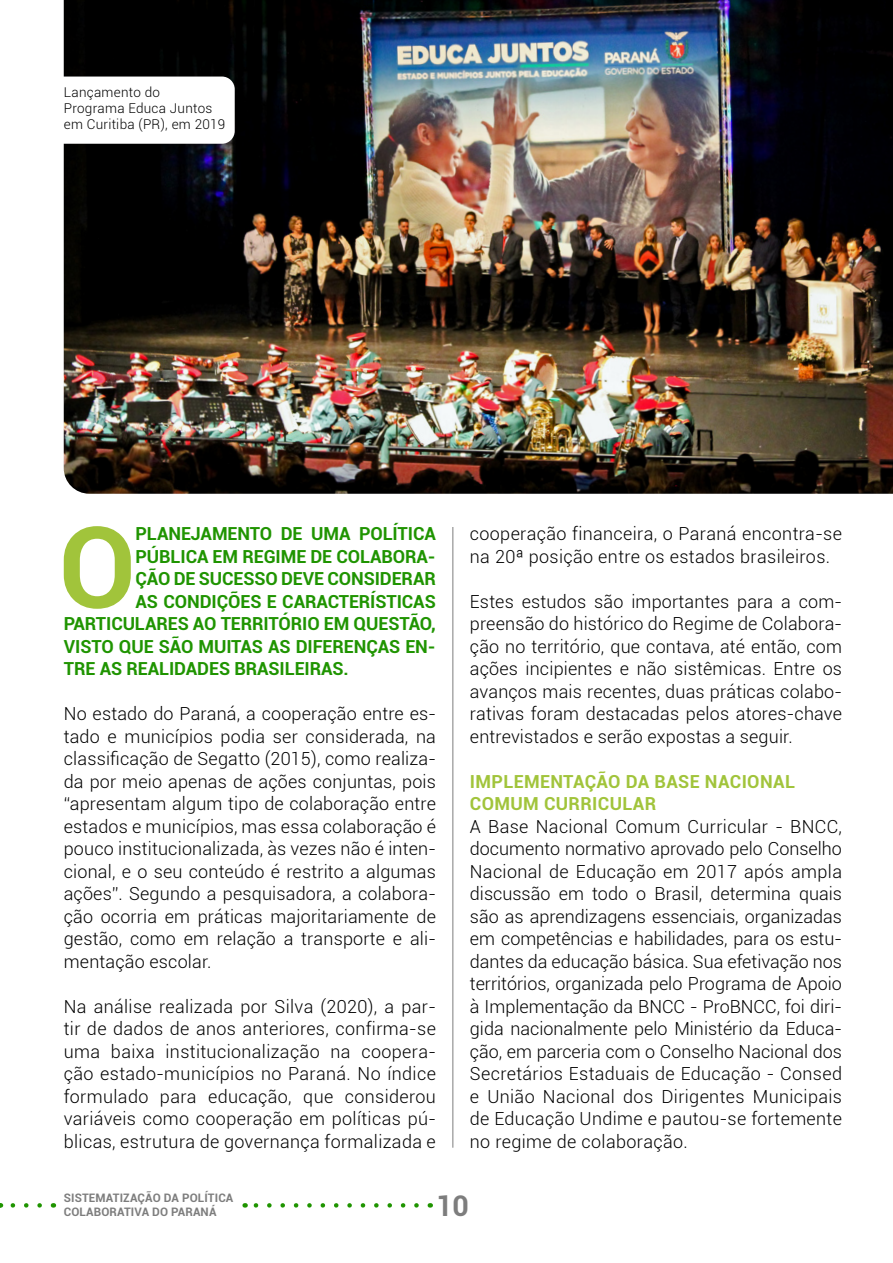
<style>
.page{position:relative;width:893px;height:1263px;background:#fff}
.page>*{position:absolute;margin:0;border:0;box-sizing:border-box;transform-origin:0 0}
.t1{font:700 112.95px "Roboto";color:#a1c43b}
.t2{font:700 28.5px "Roboto";color:#7d7d7d}
.t3{font:300 18px/22.5px "Roboto";letter-spacing:.02em;color:#000;text-align:justify}
.t4{font:700 18px "Roboto";letter-spacing:-.005em;color:#1f9400}
.t5{font:700 18px/22.5px "Roboto";letter-spacing:.02em;color:#a1c43b}
.t6{font:300 13.5px/16.2px "Roboto";letter-spacing:.02em;color:#000}
.t7{font:700 11.7px/14.1px "Roboto";letter-spacing:.01em;color:#7d7d7d}
</style>
<div class="page">
<hr style="left:452px;top:77px;width:1px;height:1070px;background:#7d7d7d">
<svg style="left:245px;top:1203px;width:172px;height:4px"></svg>
<svg style="left:0;top:1203px;width:40px;height:4px"></svg>
<div style="left:446px;top:314px;width:17px;height:213px;background:#fff"></div>
<img style="left:64px;top:0;width:829px;height:494px">
<svg style="left:63px;top:77px;width:172px;height:67px"></svg>
<p class="t6" style="left:64px;top:83px;width:163px">Lançamento do<br>Programa Educa Juntos em Curitiba (PR), em 2019</p>
<h1 class="t1" style="left:58px;top:488px;width:79px">O</h1>
<p class="t4" style="left:136px;top:521px;width:302px">PLANEJAMENTO DE UMA POLÍTICA</p>
<p class="t4" style="left:136px;top:543px;width:302px">PÚBLICA EM REGIME DE COLABORA-</p>
<p class="t4" style="left:136px;top:566px;width:302px">ÇÃO DE SUCESSO DEVE CONSIDERAR</p>
<p class="t4" style="left:136px;top:588px;width:302px">AS CONDIÇÕES E CARACTERÍSTICAS</p>
<p class="t4" style="left:64px;top:611px;width:374px">PARTICULARES AO TERRITÓRIO EM QUESTÃO,</p>
<p class="t4" style="left:64px;top:633px;width:373px">VISTO QUE SÃO MUITAS AS DIFERENÇAS EN-</p>
<p class="t4" style="left:64px;top:656px;width:286px">TRE AS REALIDADES BRASILEIRAS.</p>
<p class="t3" style="left:64px;top:702px;width:374px">No estado do Paraná, a cooperação entre es&shy;tado e municípios podia ser considerada, na classificação de Segatto (2015), como realiza&shy;da por meio apenas de ações conjuntas, pois “apresentam algum tipo de colaboração entre estados e municípios, mas essa colaboração é pouco institucionalizada, às vezes não é inten&shy;cional, e o seu conteúdo é restrito a algumas ações”. Segundo a pesquisadora, a colabora&shy;ção ocorria em práticas majoritariamente de gestão, como em relação a transporte e ali&shy;mentação escolar.</p>
<p class="t3" style="left:64px;top:994px;width:374px">Na análise realizada por Silva (2020), a par&shy;tir de dados de anos anteriores, confirma-se uma baixa institucionalização na coopera&shy;ção estado-municípios no Paraná. No índice formulado para educação, que considerou variáveis como cooperação em políticas pú&shy;blicas, estrutura de governança formalizada e</p>
<p class="t3" style="left:470px;top:522px;width:374px">cooperação financeira, o Paraná encontra-se na 20ª posição entre os estados brasileiros.</p>
<p class="t3" style="left:470px;top:589px;width:374px">Estes estudos são importantes para a com&shy;preensão do histórico do Regime de Colabora&shy;ção no território, que contava, até então, com ações incipientes e não sistêmicas. Entre os avanços mais recentes, duas práticas colabo&shy;rativas foram destacadas pelos atores-chave entrevistados e serão expostas a seguir.</p>
<p class="t5" style="left:470px;top:769px;width:327px">IMPLEMENTAÇÃO DA BASE NACIONAL<br>COMUM CURRICULAR</p>
<p class="t3" style="left:470px;top:814px;width:374px">A Base Nacional Comum Curricular - BNCC, documento normativo aprovado pelo Conselho Nacional de Educação em 2017 após ampla discussão em todo o Brasil, determina quais são as aprendizagens essenciais, organizadas em competências e habilidades, para os estu&shy;dantes da educação básica. Sua efetivação nos territórios, organizada pelo Programa de Apoio à Implementação da BNCC - ProBNCC, foi diri&shy;gida nacionalmente pelo Ministério da Educa&shy;ção, em parceria com o Conselho Nacional dos Secretários Estaduais de Educação - Consed e União Nacional dos Dirigentes Municipais de Educação Undime e pautou-se fortemente no regime de colaboração.</p>
<p class="t7" style="left:64px;top:1190px;width:171px">SISTEMATIZAÇÃO DA POLÍTICA<br>COLABORATIVA DO PARANÁ</p>
<h2 class="t2" style="left:436px;top:1185px;width:34px">10</h2>
</div>
